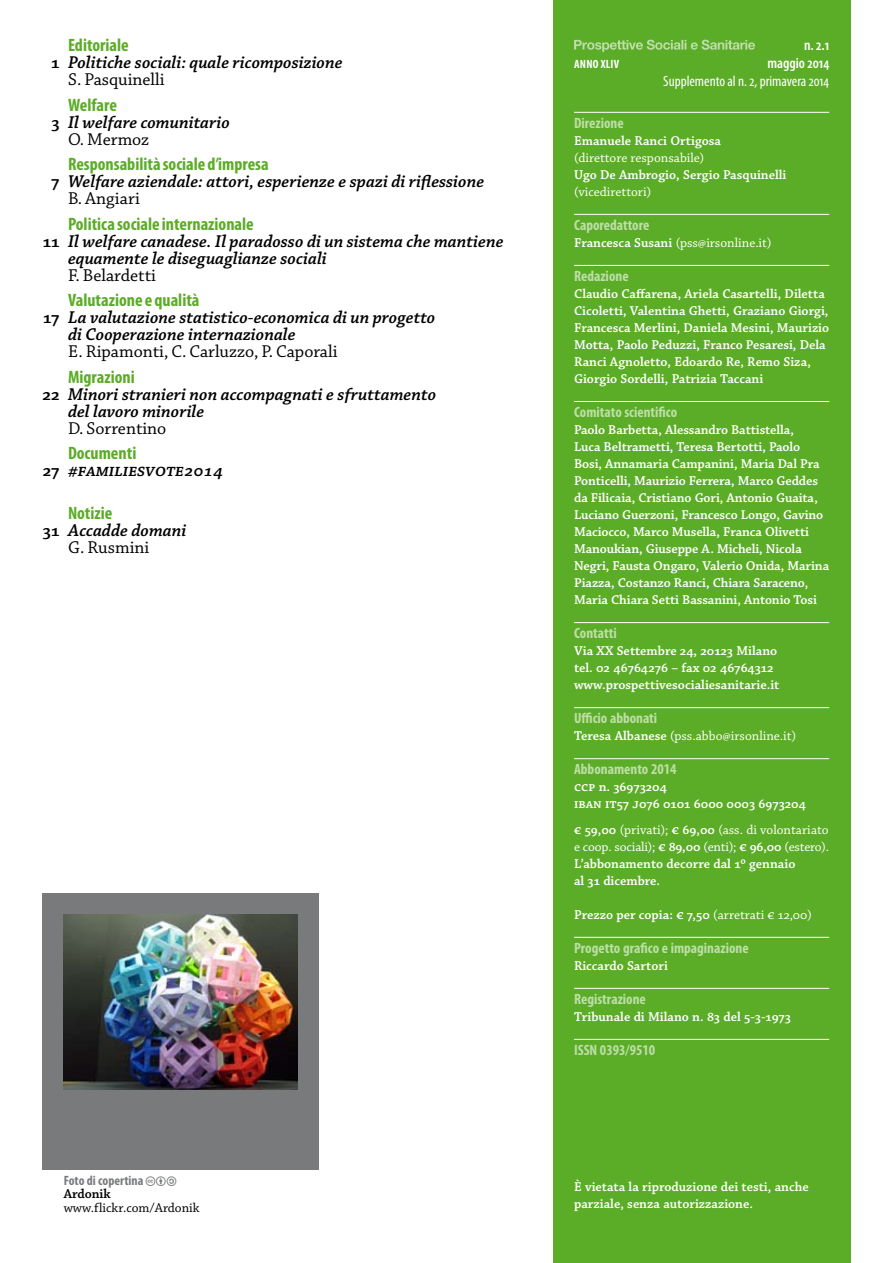
<style>
.page{position:relative;width:893px;height:1263px;background:#fff}
.page>*{position:absolute;margin:0;border:0;box-sizing:border-box;transform-origin:0 0}
.t1{font:italic 600 18px/17px "Chaparral Pro";color:#000}
.t2{font:700 condensed 18px "Myriad Pro";color:#5bac26}
.t3{font:18px "Chaparral Pro";color:#000}
.t4{font:700 condensed 15px "Myriad Pro";color:#bddea8}
.t5{font:condensed 15px "Myriad Pro";color:#fff}
.t6{font:600 condensed 15px "Myriad Pro";color:#fff}
.t7{font:600 13.5px/17px "Chaparral Pro";color:#fff}
.t8{font:13.5px "Chaparral Pro";color:#fff}
.t9{font:13.5px "Chaparral Pro";color:#000}
.t10{font:700 condensed 13.5px "Myriad Pro";color:#797a7c}
.t11{font:600 13.5px "Chaparral Pro";color:#000}
.t12{font:700 condensed 12px "Myriad Pro";letter-spacing:.02em;color:#fff}
.s1{font-style:normal}
.s2{font-weight:400;font-style:normal}
.s3{font-weight:600}
.s4{font-weight:400}
</style>
<div class="page">
<div style="left:553px;top:0;width:297px;height:1263px;background:#5bac26"></div>
<hr style="left:574px;top:112px;width:255px;height:1px;background:#fff">
<hr style="left:574px;top:214px;width:255px;height:1px;background:#fff">
<hr style="left:574px;top:265px;width:255px;height:1px;background:#fff">
<hr style="left:574px;top:401px;width:255px;height:1px;background:#fff">
<hr style="left:574px;top:622px;width:255px;height:1px;background:#fff">
<hr style="left:574px;top:707px;width:255px;height:1px;background:#fff">
<hr style="left:574px;top:758px;width:255px;height:1px;background:#fff">
<hr style="left:574px;top:937px;width:255px;height:1px;background:#fff">
<hr style="left:574px;top:988px;width:255px;height:1px;background:#fff">
<hr style="left:574px;top:1039px;width:255px;height:1px;background:#fff">
<svg style="left:574px;top:40px;width:181px;height:12px"></svg>
<div style="left:43px;top:893px;width:276px;height:276px;background:#797a7c"></div>
<img style="left:64px;top:914px;width:233px;height:175px">
<h1 class="t2" style="left:68px;top:34px;width:62px">Editoriale</h1>
<h1 class="t1" style="left:68px;top:55px;width:276px;text-indent:-17px"><span class="s1">1</span> Politiche sociali: quale ricomposizione<br><span class="s2">S. Pasquinelli</span></h1>
<h1 class="t2" style="left:68px;top:93px;width:50px">Welfare</h1>
<h1 class="t1" style="left:68px;top:114px;width:163px;text-indent:-17px"><span class="s1">3</span> Il welfare comunitario<br><span class="s2">O. Mermoz</span></h1>
<h1 class="t2" style="left:68px;top:153px;width:202px">Responsabilità sociale d’impresa</h1>
<h1 class="t1" style="left:68px;top:174px;width:418px;text-indent:-17px"><span class="s1">7</span> Welfare aziendale: attori, esperienze e spazi di riflessione<br><span class="s2">B. Angiari</span></h1>
<h1 class="t2" style="left:68px;top:212px;width:187px">Politica sociale internazionale</h1>
<h1 class="t1" style="left:68px;top:233px;width:437px;text-indent:-25px"><span class="s1">11</span> Il welfare canadese. Il paradosso di un sistema che mantiene equamente le diseguaglianze sociali</h1>
<h1 class="t3" style="left:68px;top:265px;width:89px">F. Belardetti</h1>
<h1 class="t2" style="left:68px;top:289px;width:133px">Valutazione e qualità</h1>
<h1 class="t1" style="left:68px;top:310px;width:369px;text-indent:-25px"><span class="s1">17</span> La valutazione statistico-economica di un progetto di Cooperazione internazionale</h1>
<h1 class="t3" style="left:68px;top:342px;width:271px">E. Ripamonti, C. Carluzzo, P. Caporali</h1>
<h1 class="t2" style="left:68px;top:365px;width:68px">Migrazioni</h1>
<h1 class="t1" style="left:68px;top:386px;width:370px;text-indent:-26px"><span class="s1">22</span> Minori stranieri non accompagnati e sfruttamento del lavoro minorile</h1>
<h1 class="t3" style="left:68px;top:418px;width:100px">D. Sorrentino</h1>
<h1 class="t2" style="left:68px;top:442px;width:70px">Documenti</h1>
<h1 class="t1" style="left:43px;top:463px;width:182px"><span class="s1">27</span> #FAMILIESVOTE2014</h1>
<h1 class="t2" style="left:68px;top:501px;width:46px">Notizie</h1>
<h1 class="t1" style="left:68px;top:522px;width:120px;text-indent:-25px"><span class="s1">31</span> Accadde domani<br><span class="s2">G. Rusmini</span></h1>
<p class="t10" style="left:64px;top:1172px;width:81px">Foto di copertina</p>
<p class="t11" style="left:64px;top:1186px;width:48px">Ardonik</p>
<p class="t9" style="left:64px;top:1200px;width:137px">www.flickr.com/Ardonik</p>
<p class="t6" style="left:804px;top:36px;width:27px">n. 2.1</p>
<p class="t12" style="left:574px;top:56px;width:47px">anno xlIV</p>
<p class="t6" style="left:767px;top:54px;width:63px">maggio 2014</p>
<p class="t5" style="left:663px;top:71px;width:167px">Supplemento al n. 2, primavera 2014</p>
<p class="t4" style="left:574px;top:113px;width:51px">Direzione</p>
<p class="t7" style="left:574px;top:132px;width:148px">Emanuele Ranci Ortigosa</p>
<p class="t8" style="left:574px;top:150px;width:132px">(direttore responsabile)</p>
<p class="t7" style="left:574px;top:166px;width:214px">Ugo De Ambrogio, Sergio Pasquinelli</p>
<p class="t8" style="left:574px;top:184px;width:79px">(vicedirettori)</p>
<p class="t4" style="left:574px;top:215px;width:77px">Caporedattore</p>
<p class="t8" style="left:574px;top:235px;width:199px"><span class="s3">Francesca Susani</span> (pss@irsonline.it)</p>
<p class="t4" style="left:574px;top:266px;width:56px">Redazione</p>
<p class="t7" style="left:574px;top:285px;width:257px">Claudio Caffarena, Ariela Casartelli, Diletta Cicoletti, Valentina Ghetti, Graziano Giorgi, Francesca Merlini, Daniela Mesini, Maurizio Motta, Paolo Peduzzi, Franco Pesaresi, Dela Ranci Agnoletto, Edoardo Re, Remo Siza, Giorgio Sordelli, Patrizia Taccani</p>
<p class="t4" style="left:574px;top:402px;width:105px">Comitato scientifico</p>
<p class="t7" style="left:574px;top:421px;width:257px">Paolo Barbetta, Alessandro Battistella,<br>Luca Beltrametti, Teresa Bertotti, Paolo Bosi, Annamaria Campanini, Maria Dal Pra Ponticelli, Maurizio Ferrera, Marco Geddes da Filicaia, Cristiano Gori, Antonio Guaita, Luciano Guerzoni, Francesco Longo, Gavino Maciocco, Marco Musella, Franca Olivetti Manoukian, Giuseppe A. Micheli, Nicola Negri, Fausta Ongaro, Valerio Onida, Marina Piazza, Costanzo Ranci, Chiara Saraceno, Maria Chiara Setti Bassanini, Antonio Tosi</p>
<p class="t4" style="left:574px;top:623px;width:44px">Contatti</p>
<p class="t7" style="left:574px;top:642px;width:207px">Via XX Settembre 24, 20123 Milano tel. 02 46764276 – fax 02 46764312 www.prospettivesocialiesanitarie.it</p>
<p class="t4" style="left:574px;top:708px;width:85px">Ufficio abbonati</p>
<p class="t8" style="left:574px;top:728px;width:224px"><span class="s3">Teresa Albanese</span> (pss.abbo@irsonline.it)</p>
<p class="t4" style="left:574px;top:759px;width:104px">Abbonamento 2014</p>
<p class="t7" style="left:574px;top:779px;width:233px">ccp n. 36973204<br>IBAN IT57 J076 0101 6000 0003 6973204</p>
<p class="t7" style="left:574px;top:821px;width:257px">€ 59,00 <span class="s4">(privati);</span> € 69,00 <span class="s4">(ass. di volontariato e coop. sociali);</span> € 89,00 <span class="s4">(enti);</span> € 96,00 <span class="s4">(estero).<br></span>L’abbonamento decorre dal 1º gennaio<br>al 31 dicembre.</p>
<p class="t7" style="left:574px;top:906px;width:239px">Prezzo per copia: € 7,50 <span class="s4">(arretrati € 12,00)</span></p>
<p class="t4" style="left:574px;top:938px;width:176px">Progetto grafico e impaginazione</p>
<p class="t7" style="left:574px;top:957px;width:95px">Riccardo Sartori</p>
<p class="t4" style="left:574px;top:989px;width:73px">Registrazione</p>
<p class="t7" style="left:574px;top:1008px;width:218px">Tribunale di Milano n. 83 del 5-3-1973</p>
<p class="t4" style="left:574px;top:1040px;width:83px">ISSN 0393/9510</p>
<p class="t7" style="left:574px;top:1178px;width:236px">È vietata la riproduzione dei testi, anche parziale, senza autorizzazione.</p>
</div>
